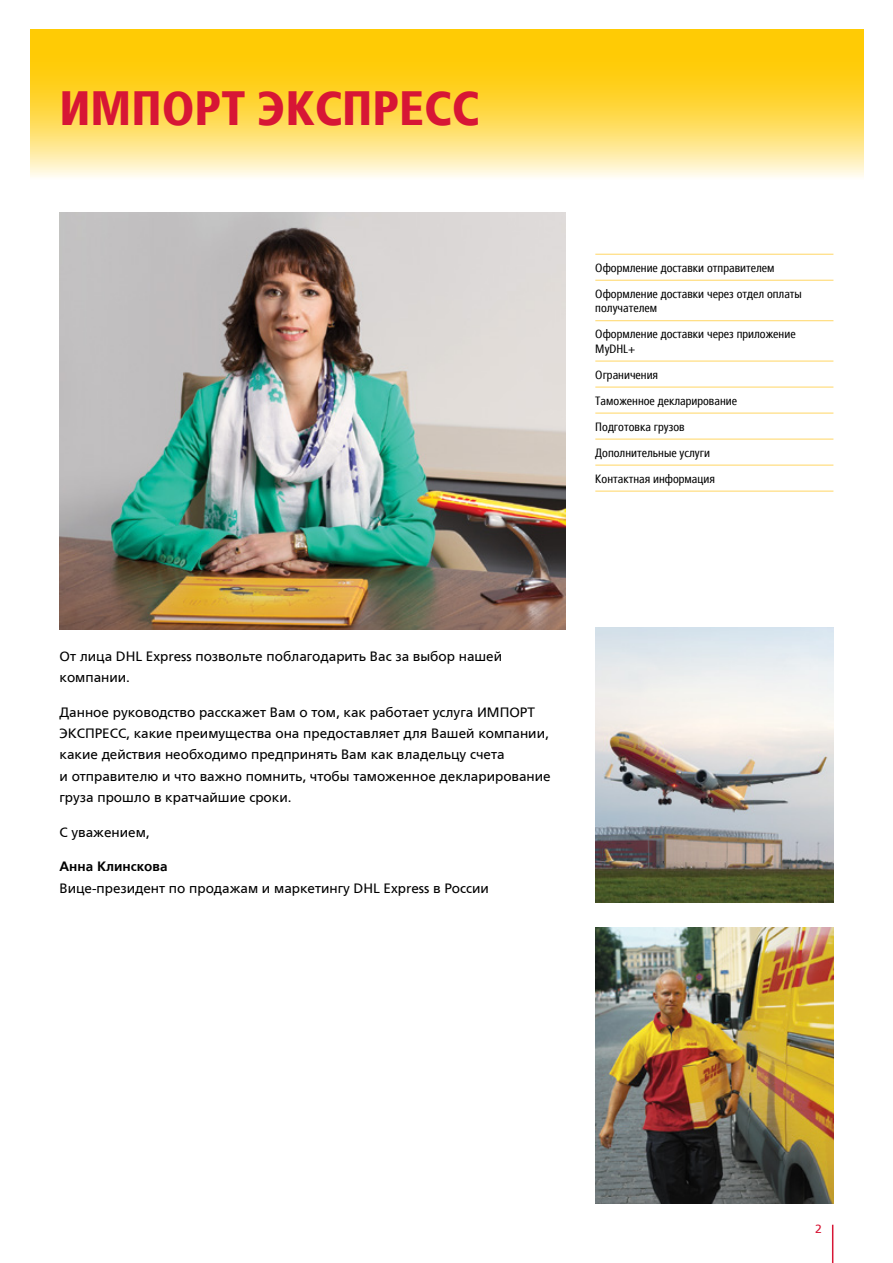
<style>
.page{position:relative;width:893px;height:1263px;background:#fff}
.page>*{position:absolute;margin:0;border:0;box-sizing:border-box;transform-origin:0 0}
.t1{font:900 condensed 48px "Frutiger LTCYR";color:#d71635}
.t2{font:13.5px/21.3px "Frutiger LTCYR";color:#000}
.t3{font:700 13.5px "Frutiger LTCYR";color:#000}
.t4{font:condensed 12px/26px "Frutiger LTCYR";color:#000}
.t5{font:12px "Frutiger LTCYR";color:#d71635}
</style>
<div class="page">
<svg style="left:30px;top:30px;width:833px;height:147px"></svg>
<img style="left:595px;top:928px;width:238px;height:275px">
<img style="left:595px;top:627px;width:238px;height:276px">
<hr style="left:832px;top:1225px;width:1px;height:38px;background:#d71635">
<hr style="left:595px;top:254px;width:238px;height:1px;background:#ffdd7e">
<hr style="left:595px;top:280px;width:238px;height:1px;background:#ffdd7e">
<hr style="left:595px;top:320px;width:238px;height:1px;background:#ffdd7e">
<hr style="left:595px;top:360px;width:238px;height:2px;background:#ffdd7e">
<hr style="left:595px;top:386px;width:238px;height:2px;background:#ffdd7e">
<hr style="left:595px;top:412px;width:238px;height:2px;background:#ffdd7e">
<hr style="left:595px;top:438px;width:238px;height:2px;background:#ffdd7e">
<hr style="left:595px;top:464px;width:238px;height:2px;background:#ffdd7e">
<hr style="left:595px;top:490px;width:238px;height:2px;background:#ffdd7e">
<img style="left:60px;top:213px;width:505px;height:416px">
<h1 class="t1" style="left:60px;top:82px;width:421px">ИМПОРТ ЭКСПРЕСС</h1>
<p class="t4" style="left:595px;top:255px;width:208px">Оформление доставки отправителем<br>Оформление доставки через отдел оплаты</p>
<p class="t4" style="left:595px;top:295px;width:202px">получателем<br>Оформление доставки через приложение</p>
<p class="t4" style="left:595px;top:336px;width:143px">MyDHL+<br>Ограничения<br>Таможенное декларирование<br>Подготовка грузов<br>Дополнительные услуги<br>Контактная информация</p>
<p class="t2" style="left:60px;top:646px;width:444px">От лица DHL Express позвольте поблагодарить Вас за выбор нашей компании.</p>
<p class="t2" style="left:60px;top:702px;width:493px">Данное руководство расскажет Вам о том, как работает услуга ИМПОРТ ЭКСПРЕСС, какие преимущества она предоставляет для Вашей компании, какие действия необходимо предпринять Вам как владельцу счета<br>и отправителю и что важно помнить, чтобы таможенное декларирование груза прошло в кратчайшие сроки.</p>
<p class="t2" style="left:60px;top:821px;width:92px">С уважением,</p>
<p class="t3" style="left:60px;top:859px;width:110px">Анна Клинскова</p>
<p class="t2" style="left:60px;top:877px;width:431px">Вице-президент по продажам и маркетингу DHL Express в России</p>
<p class="t5" style="left:815px;top:1222px;width:8px">2</p>
</div>
